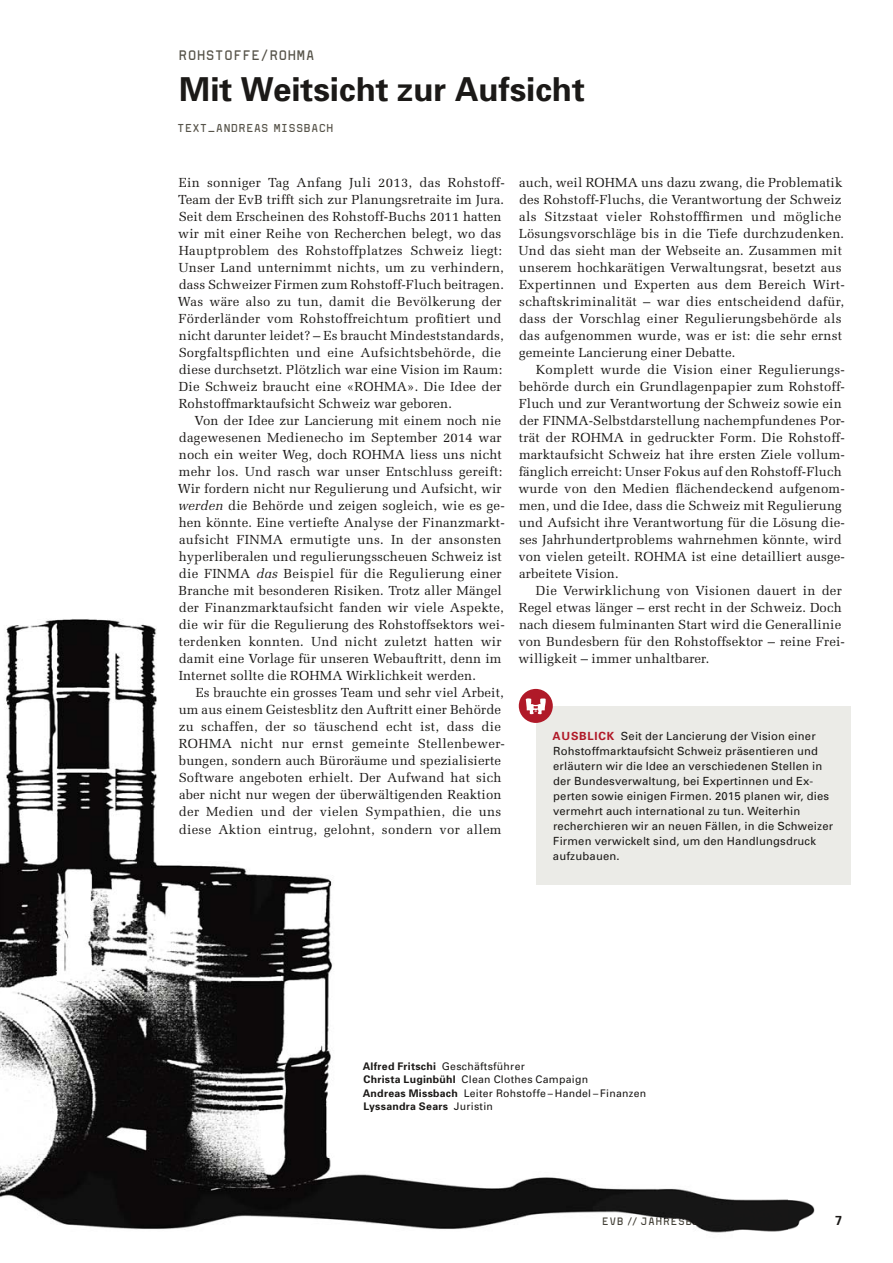
<style>
.page{position:relative;width:893px;height:1263px;background:#fff}
.page>*{position:absolute;margin:0;border:0;box-sizing:border-box;transform-origin:0 0}
.t1{font:700 33px "Univers";color:#1b1917}
.t2{font:700 13.5px "Mono";letter-spacing:.01em;color:#565349}
.t3{font:13.2px/17px "Melior";letter-spacing:.01em;color:#1b1917}
.t4{font:700 13.2px "Univers";color:#1b1917}
.t5{font:11.25px/15px "Univers";letter-spacing:.015em;color:#1b1917}
.t6{font:700 11.25px "Mono";letter-spacing:.01em;color:#565349}
.t7{font:10.5px/13.5px "Univers";letter-spacing:.025em;color:#1b1917}
.t8{font:700 10.5px "Mono";letter-spacing:.05em;color:#171616}
.s1{font-style:italic}
.s2{font-weight:700;color:#b01928}
.s3{font-weight:700}
.s4{color:#444138}
.s5{font-size:9.9px;color:#444138}
</style>
<div class="page">
<img style="left:0;top:619px;width:840px;height:614px">
<img style="left:603px;top:1217px;width:21px;height:8px">
<img style="left:637px;top:1217px;width:136px;height:8px">
<svg style="left:628px;top:1217px;width:9px;height:8px"></svg>
<div style="left:536px;top:706px;width:314px;height:178px;background:#ebebe7"></div>
<div style="left:519px;top:689px;width:34px;height:34px;background:#b01928;border-radius:50%"></div>
<svg style="left:526px;top:698px;width:20px;height:16px"></svg>
<p class="t2" style="left:179px;top:50px;width:137px">ROHSTOFFE/ROHMA</p>
<h1 class="t1" style="left:179px;top:77px;width:407px">Mit Weitsicht zur Aufsicht</h1>
<p class="t6" style="left:177px;top:124px;width:158px">TEXT _ ANDREAS MISSBACH</p>
<p class="t3" style="left:178px;top:175px;width:328px">Ein sonniger Tag Anfang Juli 2013, das Rohstoff-Team der EvB trifft sich zur Planungsretraite im Jura.<br>Seit dem Erscheinen des Rohstoff-Buchs 2011 hatten wir mit einer Reihe von Recherchen belegt, wo das Hauptproblem des Rohstoffplatzes Schweiz liegt:<br>Unser Land unternimmt nichts, um zu verhindern, dass Schweizer Firmen zum Rohstoff-Fluch beitragen.<br>Was wäre also zu tun, damit die Bevölkerung der Förderländer vom Rohstoffreichtum profitiert und nicht darunter leidet? – Es braucht Mindeststandards, Sorgfaltspflichten und eine Aufsichtsbehörde, die diese durchsetzt. Plötzlich war eine Vision im Raum:<br>Die Schweiz braucht eine «ROHMA». Die Idee der Rohstoffmarktaufsicht Schweiz war geboren.</p>
<p class="t3" style="left:178px;top:413px;width:328px;text-indent:17px">Von der Idee zur Lancierung mit einem noch nie da gewesenen Medienecho im September 2014 war noch ein weiter Weg, doch ROHMA liess uns nicht mehr los. Und rasch war unser Entschluss gereift:<br>Wir fordern nicht nur Regulierung und Aufsicht, wir <span class="s1">werden</span> die Behörde und zeigen sogleich, wie es ge&shy;hen könnte. Eine vertiefte Analyse der Finanzmarkt&shy;aufsicht FINMA ermutigte uns. In der ansonsten hy perliberalen und regulierungsscheuen Schweiz ist die FINMA <span class="s1">das</span> Beispiel für die Regulierung einer Branche mit besonderen Risiken. Trotz aller Mängel der Finanzmarktaufsicht fanden wir viele Aspekte, die wir für die Regulierung des Rohstoffsektors wei&shy;terdenken konnten. Und nicht zuletzt hatten wir damit eine Vorlage für unseren Webauftritt, denn im Internet sollte die ROHMA Wirklichkeit werden.</p>
<p class="t3" style="left:179px;top:686px;width:328px;text-indent:17px">Es brauchte ein grosses Team und sehr viel Arbeit, um aus einem Geistesblitz den Auftritt einer Behörde zu schaffen, der so täuschend echt ist, dass die ROHMA nicht nur ernst gemeinte Stellenbewer&shy;bungen, sondern auch Büroräume und spezialisierte Software angeboten erhielt. Der Aufwand hat sich aber nicht nur wegen der überwältigenden Reaktion der Medien und der vielen Sympathien, die uns diese Aktion eintrug, gelohnt, sondern vor allem</p>
<p class="t3" style="left:519px;top:175px;width:328px">auch, weil ROHMA uns dazu zwang, die Problematik des Rohstoff-Fluchs, die Verantwortung der Schweiz als Sitzstaat vieler Rohstofffirmen und mögliche Lösungsvorschläge bis in die Tiefe durchzudenken.<br>Und das sieht man der Webseite an. Zusammen mit unserem hochkarätigen Verwaltungsrat, besetzt aus Expertinnen und Experten aus dem Bereich Wirt&shy;schaftskriminalität – war dies entscheidend dafür, dass der Vorschlag einer Regulierungsbehörde als das aufgenommen wurde, was er ist: die sehr ernst gemeinte Lancierung einer Debatte.</p>
<p class="t3" style="left:518px;top:362px;width:328px;text-indent:17px">Komplett wurde die Vision einer Regulierungs&shy;behörde durch ein Grundlagenpapier zum Rohstoff-Fluch und zur Verantwortung der Schweiz sowie ein der FINMA-Selbstdarstellung nachempfundenes Por&shy;trät der ROHMA in gedruckter Form. Die Rohstoff&shy;marktaufsicht Schweiz hat ihre ersten Ziele vollum&shy;fänglich erreicht: Unser Fokus auf den Rohstoff-Fluch wurde von den Medien flächendeckend aufgenom&shy;men, und die Idee, dass die Schweiz mit Regulierung und Aufsicht ihre Verantwortung für die Lösung die&shy;ses Jahrhundertproblems wahrnehmen könnte, wird von vielen geteilt. ROHMA ist eine detailliert ausge&shy;arbeitete Vision.</p>
<p class="t3" style="left:518px;top:584px;width:328px;text-indent:18px">Die Verwirklichung von Visionen dauert in der Regel etwas länger – erst recht in der Schweiz. Doch nach diesem ful minanten Start wird die Generallinie von Bundesbern für den Rohstoffsektor – reine Frei&shy;willigkeit – immer unhaltbarer.</p>
<p class="t5" style="left:553px;top:729px;width:282px"><span class="s2">AUSBLICK</span> Seit der Lancierung der Vision einer Rohstoffmarktaufsicht Schweiz präsentieren und erläutern wir die Idee an verschiedenen Stellen in der Bundesverwaltung, bei Expertinnen und Ex&shy;perten sowie einigen Firmen. 2015 planen wir, dies vermehrt auch international zu tun. Weiterhin recherchieren wir an neuen Fällen, in die Schweizer Firmen verwickelt sind, um den Handlungsdruck aufzubauen.</p>
<p class="t7" style="left:363px;top:1060px;width:285px"><span class="s3">Alfred Fritschi</span> Geschäftsführer<br><span class="s3">Christa Luginbühl</span> Clean Clothes Campaign<br><span class="s3">Andreas Missbach</span> Leiter Rohstoffe – Handel – Finanzen <span class="s3">Lyssandra Sears</span> Juristin</p>
<p class="t8" style="left:602px;top:1217px;width:174px"><span class="s4">EVB</span> <span class="s5">//</span> <span class="s4">JAHR</span>ESBERICHT 2014</p>
<p class="t4" style="left:835px;top:1215px;width:9px">7</p>
</div>
